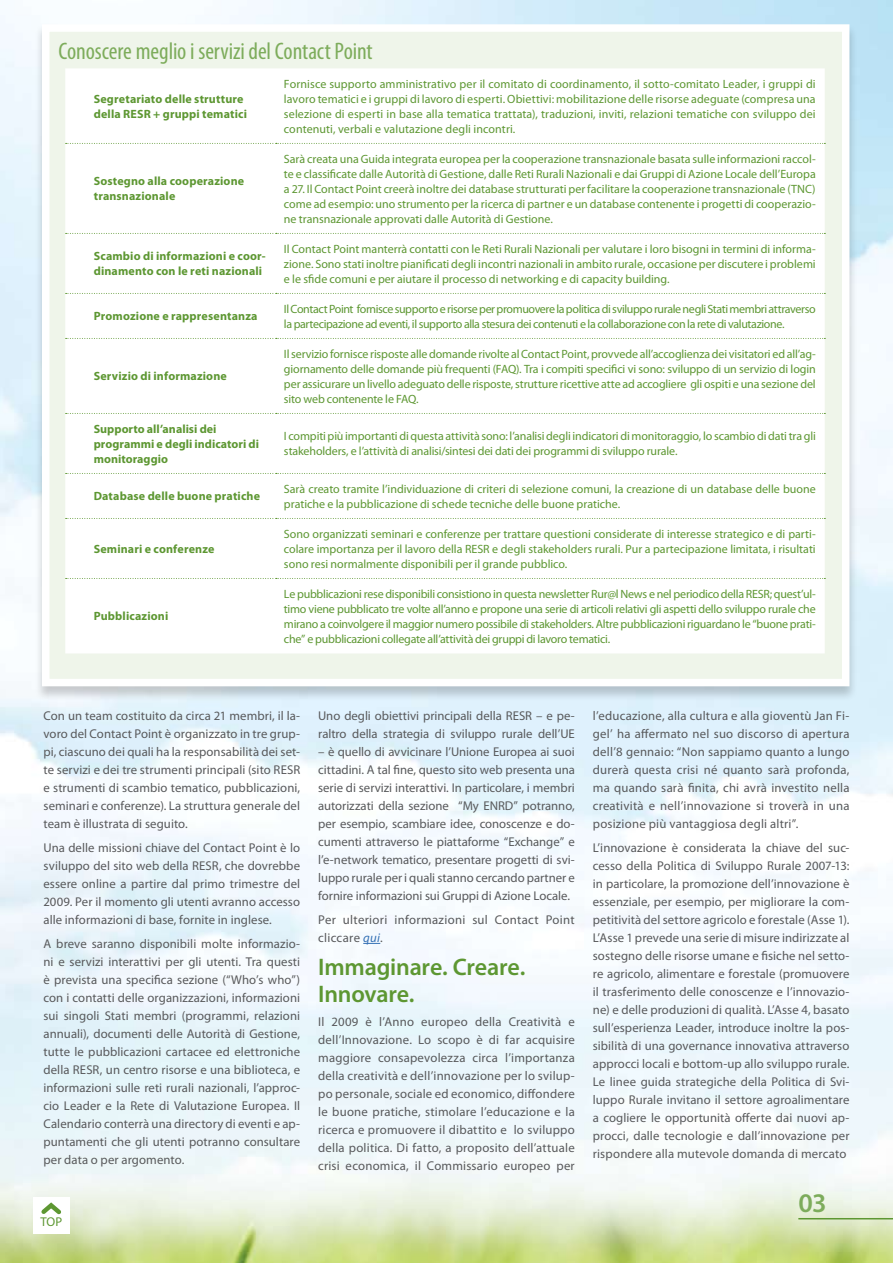
<style>
.page{position:relative;width:893px;height:1263px;background:#fff}
.page>*{position:absolute;margin:0;border:0;box-sizing:border-box;transform-origin:0 0}
.t1{font:600 27px "Myriad Pro";color:#7dac5b}
.t2{font:condensed 24px "Myriad Pro";letter-spacing:-.005em;color:#7dac5b}
.t3{font:600 24px/27px "Myriad Pro";letter-spacing:-.01em;color:#5d9732}
.t4{font:12.75px/18px "Myriad Pro";letter-spacing:.01em;color:#58595b;text-align:justify}
.t5{font:12.75px "Myriad Pro";color:#5d9732}
.t6{font:12px/15px "Myriad Pro";letter-spacing:-.01em;color:#5d9732;text-align:justify}
.t7{font:700 12px/15px "Myriad Pro";letter-spacing:.01em;color:#5d9732}
.t8{font:12px/15px "Myriad Pro";letter-spacing:-.03em;color:#5d9732}
.s1{font-style:italic;color:#3571b5}
</style>
<div class="page">
<img style="left:0;top:0;width:893px;height:1263px">
<hr style="left:798px;top:1218px;width:95px;height:1px;background:#5d9732">
<div style="left:33px;top:1197px;width:37px;height:36px;background:#fff"></div>
<svg style="left:41px;top:1202px;width:20px;height:13px"></svg>
<svg style="left:363px;top:943px;width:17px;height:1px"></svg>
<div style="left:34px;top:24px;width:824px;height:678px;background:#000;opacity:.2"></div>
<div style="left:46px;top:28px;width:800px;height:654px;background:#eff5ea"></div>
<div style="left:42px;top:24px;width:807px;height:662px;border:8px solid #fff"></div>
<div style="left:65px;top:68px;width:760px;height:585px;background:#fff"></div>
<svg style="left:66px;top:143px;width:759px;height:1px"></svg>
<svg style="left:66px;top:233px;width:759px;height:1px"></svg>
<svg style="left:66px;top:293px;width:759px;height:1px"></svg>
<svg style="left:66px;top:338px;width:759px;height:1px"></svg>
<svg style="left:66px;top:413px;width:759px;height:1px"></svg>
<svg style="left:66px;top:473px;width:759px;height:1px"></svg>
<svg style="left:66px;top:518px;width:759px;height:1px"></svg>
<svg style="left:66px;top:578px;width:759px;height:1px"></svg>
<h2 class="t2" style="left:58px;top:36px;width:316px">Conoscere meglio i servizi del Contact Point</h2>
<p class="t7" style="left:94px;top:91px;width:155px">Segretariato delle strutture della RESR + gruppi tematici</p>
<p class="t6" style="left:284px;top:76px;width:533px">Fornisce supporto amministrativo per il comitato di coordinamento, il sotto-comitato Leader, i gruppi di lavoro tematici e i gruppi di lavoro di esperti. Obiettivi: mobilitazione delle risorse adeguate (compresa una selezione di esperti in base alla tematica trattata), traduzioni, inviti, relazioni tematiche con sviluppo dei contenuti, verbali e valutazione degli incontri.</p>
<p class="t7" style="left:94px;top:173px;width:152px">Sostegno alla cooperazione transnazionale</p>
<p class="t6" style="left:284px;top:151px;width:533px">Sarà creata una Guida integrata europea per la cooperazione transnazionale basata sulle informazioni raccol&shy;te e classificate dalle Autorità di Gestione, dalle Reti Rurali Nazionali e dai Gruppi di Azione Locale dell’Europa a 27. Il Contact Point creerà inoltre dei database strutturati per facilitare la cooperazione transnazionale (TNC) come ad esempio: uno strumento per la ricerca di partner e un database contenente i progetti di cooperazio&shy;ne transnazionale approvati dalle Autorità di Gestione.</p>
<p class="t7" style="left:94px;top:248px;width:174px">Scambio di informazioni e coor&shy;dinamento con le reti nazionali</p>
<p class="t6" style="left:284px;top:241px;width:533px">Il Contact Point manterrà contatti con le Reti Rurali Nazionali per valutare i loro bisogni in termini di informa&shy;zione. Sono stati inoltre pianificati degli incontri nazionali in ambito rurale, occasione per discutere i problemi e le sfide comuni e per aiutare il processo di networking e di capacity building.</p>
<p class="t7" style="left:94px;top:308px;width:165px">Promozione e rappresentanza</p>
<p class="t8" style="left:284px;top:301px;width:533px">Il Contact Point fornisce supporto e risorse per promuovere la politica di sviluppo rurale negli Stati membri attraverso la partecipazione ad eventi, il supporto alla stesura dei contenuti e la collaborazione con la rete di valutazione.</p>
<p class="t7" style="left:94px;top:368px;width:135px">Servizio di informazione</p>
<p class="t6" style="left:284px;top:346px;width:533px">Il servizio fornisce risposte alle domande rivolte al Contact Point, provvede all’accoglienza dei visitatori ed all’ag&shy;giornamento delle domande più frequenti (FAQ). Tra i compiti specifici vi sono: sviluppo di un servizio di login per assicurare un livello adeguato delle risposte, strutture ricettive atte ad accogliere gli ospiti e una sezione del sito web contenente le FAQ.</p>
<p class="t7" style="left:94px;top:421px;width:167px">Supporto all’analisi dei programmi e degli indicatori di monitoraggio</p>
<p class="t6" style="left:284px;top:429px;width:533px">I compiti più importanti di questa attività sono: l’analisi degli indicatori di monitoraggio, lo scambio di dati tra gli stakeholders, e l’attività di analisi/sintesi dei dati dei programmi di sviluppo rurale.</p>
<p class="t7" style="left:94px;top:488px;width:168px">Database delle buone pratiche</p>
<p class="t6" style="left:284px;top:481px;width:533px">Sarà creato tramite l’individuazione di criteri di selezione comuni, la creazione di un database delle buone pratiche e la pubblicazione di schede tecniche delle buone pratiche.</p>
<p class="t7" style="left:94px;top:541px;width:122px">Seminari e conferenze</p>
<p class="t6" style="left:284px;top:526px;width:533px">Sono organizzati seminari e conferenze per trattare questioni considerate di interesse strategico e di parti&shy;colare importanza per il lavoro della RESR e degli stakeholders rurali. Pur a partecipazione limitata, i risultati sono resi normalmente disponibili per il grande pubblico.</p>
<p class="t7" style="left:94px;top:608px;width:76px">Pubblicazioni</p>
<p class="t6" style="left:284px;top:586px;width:533px">Le pubblicazioni rese disponibili consistiono in questa newsletter Rur@l News e nel periodico della RESR; quest’ul&shy;timo viene pubblicato tre volte all’anno e propone una serie di articoli relativi gli aspetti dello sviluppo rurale che mirano a coinvolgere il maggior numero possibile di stakeholders. Altre pubblicazioni riguardano le “buone prati&shy;che” e pubblicazioni collegate all’attività dei gruppi di lavoro tematici.</p>
<p class="t4" style="left:44px;top:707px;width:258px">Con un team costituito da circa 21 membri, il la&shy;voro del Contact Point è organizzato in tre grup&shy;pi, ciascuno dei quali ha la responsabilità dei set&shy;te servizi e dei tre strumenti principali (sito RESR e strumenti di scambio tematico, pubblicazioni, seminari e conferenze). La struttura generale del team è illustrata di seguito.</p>
<p class="t4" style="left:44px;top:839px;width:258px">Una delle missioni chiave del Contact Point è lo sviluppo del sito web della RESR, che dovrebbe essere online a partire dal primo trimestre del 2009. Per il momento gli utenti avranno accesso alle informazioni di base, fornite in inglese.</p>
<p class="t4" style="left:44px;top:935px;width:258px">A breve saranno disponibili molte informazio&shy;ni e servizi interattivi per gli utenti. Tra questi è prevista una specifica sezione (“Who’s who”) con i contatti delle organizzazioni, informazioni sui singoli Stati membri (programmi, relazioni annuali), documenti delle Autorità di Gestione, tutte le pubblicazioni cartacee ed elettroniche della RESR, un centro risorse e una biblioteca, e informazioni sulle reti rurali nazionali, l’approc&shy;cio Leader e la Rete di Valutazione Europea. Il Calendario conterrà una directory di eventi e ap&shy;puntamenti che gli utenti potranno consultare per data o per argomento.</p>
<p class="t5" style="left:40px;top:1214px;width:23px">TOP</p>
<p class="t4" style="left:318px;top:707px;width:258px">Uno degli obiettivi principali della RESR – e pe&shy;raltro della strategia di sviluppo rurale dell’UE</p>
<p class="t4" style="left:318px;top:743px;width:258px">– è quello di avvicinare l’Unione Europea ai suoi cittadini. A tal fine, questo sito web presenta una serie di servizi interattivi. In particolare, i membri autorizzati della sezione “My ENRD” potranno, per esempio, scambiare idee, conoscenze e do&shy;cumenti attraverso le piattaforme “Exchange” e l’e-network tematico, presentare progetti di svi&shy;luppo rurale per i quali stanno cercando partner e fornire informazioni sui Gruppi di Azione Locale.</p>
<p class="t4" style="left:318px;top:911px;width:258px">Per ulteriori informazioni sul Contact Point cliccare <span class="s1">qui</span>.</p>
<h2 class="t3" style="left:318px;top:953px;width:209px">Immaginare. Creare.<br>Innovare.</h2>
<p class="t4" style="left:318px;top:1013px;width:258px">Il 2009 è l’Anno europeo della Creatività e dell’Innovazione. Lo scopo è di far acquisire maggiore consapevolezza circa l’importanza della creatività e dell’innovazione per lo svilup&shy;po personale, sociale ed economico, diffondere le buone pratiche, stimolare l’educazione e la ricerca e promuovere il dibattito e lo sviluppo della politica. Di fatto, a proposito dell’attuale crisi economica, il Commissario europeo per</p>
<p class="t4" style="left:593px;top:707px;width:258px">l’educazione, alla cultura e alla gioventù Jan Fi&shy;gel’ ha affermato nel suo discorso di apertura dell’8 gennaio: “Non sappiamo quanto a lungo durerà questa crisi né quanto sarà profonda, ma quando sarà finita, chi avrà investito nella creatività e nell’innovazione si troverà in una posizione più vantaggiosa degli altri”.</p>
<p class="t4" style="left:593px;top:839px;width:258px">L’innovazione è considerata la chiave del suc&shy;cesso della Politica di Sviluppo Rurale 2007-13: in particolare, la promozione dell’innovazione è essenziale, per esempio, per migliorare la com&shy;petitività del settore agricolo e forestale (Asse 1).<br>L’Asse 1 prevede una serie di misure indirizzate al sostegno delle risorse umane e fisiche nel setto&shy;re agricolo, alimentare e forestale (promuovere il trasferimento delle conoscenze e l’innovazio&shy;ne) e delle produzioni di qualità. L’Asse 4, basato sull’esperienza Leader, introduce inoltre la pos&shy;sibilità di una governance innovativa attraverso approcci locali e bottom-up allo sviluppo rurale.<br>Le linee guida strategiche della Politica di Svi&shy;luppo Rurale invitano il settore agroalimentare a cogliere le opportunità offerte dai nuovi ap&shy;procci, dalle tecnologie e dall’innovazione per rispondere alla mutevole domanda di mercato</p>
<h1 class="t1" style="left:798px;top:1185px;width:30px">03</h1>
</div>
